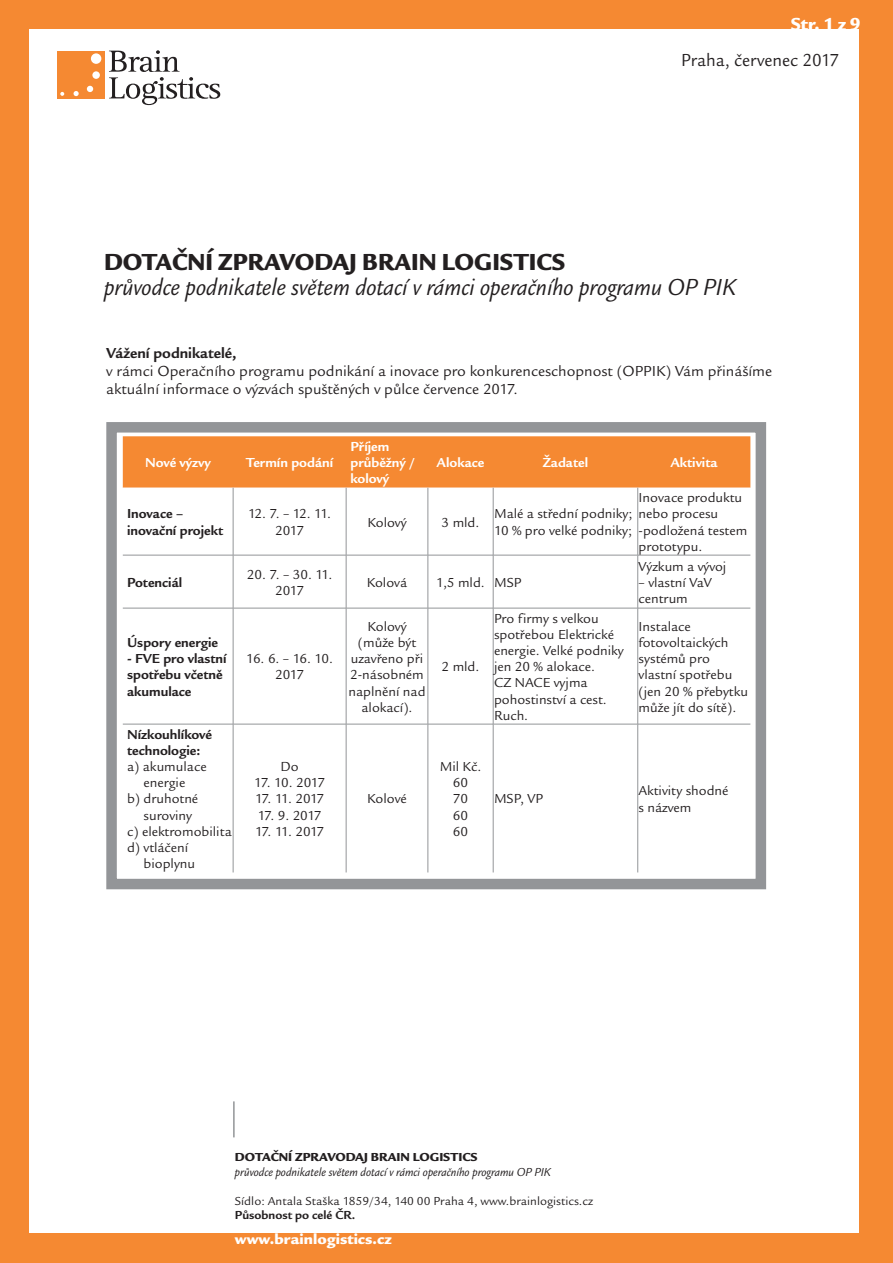
<style>
.page{position:relative;width:893px;height:1263px;background:#f58932}
.page>*{position:absolute;margin:0;border:0;box-sizing:border-box;transform-origin:0 0}
.t1{font:italic 24px "Legacy San Itc TCE";color:#231f20;scale:.95 1}
.t2{font:24px "Legacy San Itc TCE Ultr";color:#231f20;scale:.95 1}
.t3{font:18px "Legacy San Itc TCE";color:#231f20;scale:.95 1}
.t4{font:18px "Legacy San Itc TCE Ultr";color:#fff;scale:.95 1}
.t5{font:15px/18px "Legacy San Itc TCE";color:#231f20}
.t6{font:15px "Legacy San Itc TCE Ultr";color:#fff}
.t7{font:700 15px "Legacy San Itc TCE";color:#231f20}
.t8{font:13.5px/16.2px "Legacy San Itc TCE";color:#231f20}
.t9{font:700 13.5px/16.2px "Legacy San Itc TCE";color:#231f20}
.t10{font:700 13.5px/16.2px "Legacy San Itc TCE";color:#fff}
.t11{font:13.5px/16.2px "Legacy San Itc TCE";letter-spacing:-.08em;color:#231f20;text-align:center}
.t12{font:13.5px/16.2px "Legacy San Itc TCE";letter-spacing:-.02em;color:#231f20;text-align:center}
.t13{font:13.5px/16.2px "Legacy San Itc TCE";letter-spacing:-.055em;color:#231f20;text-align:center}
.t14{font:italic 12px "Legacy San Itc TCE";color:#231f20;scale:.95 1}
.t15{font:12px "Legacy San Itc TCE";color:#231f20}
.t16{font:12px "Legacy San Itc TCE Ultr";color:#231f20}
.t17{font:700 12px "Legacy San Itc TCE";color:#231f20}
</style>
<div class="page">
<div style="left:30px;top:30px;width:829px;height:1203px;background:#fff"></div>
<div style="left:106px;top:422px;width:660px;height:467px;border:10px solid #939598"></div>
<hr style="left:233px;top:1101px;width:2px;height:36px;background:#939598">
<svg style="left:123px;top:436px;width:627px;height:436px"></svg>
<hr style="left:123px;top:555px;width:110px;height:1px;background:#939598">
<hr style="left:233px;top:555px;width:113px;height:1px;background:#939598">
<hr style="left:346px;top:555px;width:82px;height:1px;background:#939598">
<hr style="left:428px;top:555px;width:65px;height:1px;background:#939598">
<hr style="left:638px;top:555px;width:112px;height:1px;background:#939598">
<hr style="left:123px;top:608px;width:110px;height:1px;background:#939598">
<hr style="left:233px;top:608px;width:113px;height:1px;background:#939598">
<hr style="left:346px;top:608px;width:82px;height:1px;background:#939598">
<hr style="left:428px;top:608px;width:65px;height:1px;background:#939598">
<hr style="left:638px;top:608px;width:112px;height:1px;background:#939598">
<hr style="left:123px;top:724px;width:110px;height:1px;background:#939598">
<hr style="left:233px;top:724px;width:113px;height:1px;background:#939598">
<hr style="left:346px;top:724px;width:82px;height:1px;background:#939598">
<hr style="left:428px;top:724px;width:65px;height:1px;background:#939598">
<hr style="left:638px;top:724px;width:112px;height:1px;background:#939598">
<hr style="left:493px;top:555px;width:145px;height:1px;background:#939598">
<hr style="left:493px;top:608px;width:145px;height:1px;background:#939598">
<hr style="left:493px;top:724px;width:145px;height:1px;background:#939598">
<hr style="left:233px;top:488px;width:1px;height:67px;background:#939598">
<hr style="left:346px;top:488px;width:1px;height:67px;background:#939598">
<hr style="left:428px;top:488px;width:1px;height:67px;background:#939598">
<hr style="left:493px;top:488px;width:1px;height:67px;background:#939598">
<hr style="left:637px;top:488px;width:1px;height:67px;background:#939598">
<hr style="left:233px;top:555px;width:1px;height:53px;background:#939598">
<hr style="left:346px;top:555px;width:1px;height:53px;background:#939598">
<hr style="left:428px;top:555px;width:1px;height:53px;background:#939598">
<hr style="left:493px;top:555px;width:1px;height:53px;background:#939598">
<hr style="left:637px;top:555px;width:1px;height:53px;background:#939598">
<hr style="left:233px;top:608px;width:1px;height:116px;background:#939598">
<hr style="left:346px;top:608px;width:1px;height:116px;background:#939598">
<hr style="left:428px;top:608px;width:1px;height:116px;background:#939598">
<hr style="left:493px;top:608px;width:1px;height:116px;background:#939598">
<hr style="left:637px;top:608px;width:1px;height:116px;background:#939598">
<hr style="left:233px;top:724px;width:1px;height:148px;background:#939598">
<hr style="left:346px;top:724px;width:1px;height:148px;background:#939598">
<hr style="left:428px;top:724px;width:1px;height:148px;background:#939598">
<hr style="left:493px;top:724px;width:1px;height:148px;background:#939598">
<hr style="left:637px;top:724px;width:1px;height:148px;background:#939598">
<svg style="left:109px;top:50px;width:111px;height:55px"></svg>
<div style="left:57px;top:51px;width:48px;height:47px;background:#f58932"></div>
<div style="left:91px;top:53px;width:10px;height:11px;background:#fff;border-radius:50%"></div>
<svg style="left:60px;top:92px;width:4px;height:4px"></svg>
<svg style="left:74px;top:91px;width:5px;height:5px"></svg>
<svg style="left:87px;top:86px;width:6px;height:6px"></svg>
<div style="left:92px;top:71px;width:8px;height:8px;background:#fff;border-radius:50%"></div>
<h2 class="t4" style="left:791px;top:12px;width:75px">Str. 1 z 9</h2>
<h2 class="t3" style="left:681px;top:49px;width:168px">Praha, červenec 2017</h2>
<h1 class="t2" style="left:104px;top:247px;width:487px">DOTAČNÍ ZPRAVODAJ BRAIN LOGISTICS</h1>
<h1 class="t1" style="left:104px;top:273px;width:667px">průvodce podnikatele světem dotací v rámci operačního programu OP PIK</h1>
<p class="t7" style="left:106px;top:344px;width:132px">Vážení podnikatelé,</p>
<p class="t5" style="left:106px;top:362px;width:667px">v rámci Operačního programu podnikání a inovace pro konkurenceschopnost (OPPIK) Vám přinášíme aktuální informace o výzvách spuštěných v půlce července 2017.</p>
<p class="t10" style="left:145px;top:455px;width:67px">Nové výzvy</p>
<p class="t10" style="left:246px;top:455px;width:89px">Termín podání</p>
<p class="t10" style="left:350px;top:438px;width:67px">Příjem průběžný / kolový</p>
<p class="t10" style="left:437px;top:455px;width:49px">Alokace</p>
<p class="t10" style="left:543px;top:455px;width:47px">Žadatel</p>
<p class="t10" style="left:670px;top:455px;width:49px">Aktivita</p>
<p class="t8" style="left:639px;top:490px;width:110px">Inovace produktu nebo procesu -podložená testem prototypu.</p>
<p class="t9" style="left:127px;top:506px;width:98px">Inovace – inovační projekt</p>
<p class="t11" style="left:248px;top:506px;width:85px">12. 7. – 12. 11.<br>2017</p>
<p class="t8" style="left:368px;top:514px;width:40px">Kolový</p>
<p class="t8" style="left:442px;top:514px;width:39px">3 mld.</p>
<p class="t8" style="left:494px;top:506px;width:140px">Malé a střední podniky;<br>10 % pro velké podniky;</p>
<p class="t9" style="left:127px;top:574px;width:57px">Potenciál</p>
<p class="t12" style="left:247px;top:566px;width:87px">20. 7. – 30. 11.<br>2017</p>
<p class="t8" style="left:367px;top:574px;width:42px">Kolová</p>
<p class="t8" style="left:436px;top:574px;width:87px">1,5 mld. MSP</p>
<p class="t8" style="left:639px;top:558px;width:89px">Výzkum a vývoj</p>
<p class="t8" style="left:639px;top:574px;width:75px">– vlastní VaV centrum</p>
<p class="t9" style="left:127px;top:634px;width:93px">Úspory energie</p>
<p class="t9" style="left:127px;top:651px;width:101px">- FVE pro vlastní spotřebu včetně akumulace</p>
<p class="t13" style="left:246px;top:651px;width:88px">16. 6. – 16. 10.<br>2017</p>
<p class="t9" style="left:127px;top:726px;width:86px">Nízkouhlíkové technologie:</p>
<p class="t8" style="left:127px;top:759px;width:81px">a) akumulace</p>
<p class="t8" style="left:144px;top:775px;width:43px">energie</p>
<p class="t8" style="left:127px;top:791px;width:73px">b) druhotné</p>
<p class="t8" style="left:144px;top:807px;width:50px">suroviny</p>
<p class="t8" style="left:127px;top:823px;width:106px">c) elektromobilita</p>
<p class="t8" style="left:127px;top:840px;width:63px">d) vtláčení</p>
<p class="t8" style="left:144px;top:856px;width:53px">bioplynu</p>
<p class="t8" style="left:281px;top:759px;width:20px">Do</p>
<p class="t8" style="left:254px;top:775px;width:72px">17. 10. 2017</p>
<p class="t8" style="left:255px;top:791px;width:71px">17. 11. 2017</p>
<p class="t8" style="left:258px;top:807px;width:65px">17. 9. 2017</p>
<p class="t8" style="left:255px;top:823px;width:71px">17. 11. 2017</p>
<p class="t8" style="left:348px;top:618px;width:79px;text-align:center">Kolový (může být uzavřeno při<br>2-násobném naplnění nad alokací).</p>
<p class="t8" style="left:367px;top:791px;width:41px">Kolové</p>
<p class="t8" style="left:442px;top:659px;width:39px">2 mld.</p>
<p class="t8" style="left:494px;top:610px;width:131px">Pro firmy s velkou spotřebou Elektrické energie. Velké podniky jen 20 % alokace.<br>CZ NACE vyjma pohostinství a cest.<br>Ruch.</p>
<p class="t8" style="left:639px;top:618px;width:111px">Instalace fotovoltaických systémů pro vlastní spotřebu (jen 20 % přebytku může jít do sítě).</p>
<p class="t8" style="left:440px;top:759px;width:43px;text-align:center">Mil Kč.<br>60<br>70<br>60<br>60</p>
<p class="t8" style="left:494px;top:791px;width:51px">MSP, VP</p>
<p class="t8" style="left:639px;top:783px;width:91px">Aktivity shodné s názvem</p>
<p class="t16" style="left:235px;top:1150px;width:244px">DOTAČNÍ ZPRAVODAJ BRAIN LOGISTICS</p>
<p class="t14" style="left:235px;top:1165px;width:334px">průvodce podnikatele světem dotací v rámci operačního programu OP PIK</p>
<p class="t15" style="left:235px;top:1193px;width:359px">Sídlo: Antala Staška 1859/34, 140 00 Praha 4, www.brainlogistics.cz</p>
<p class="t17" style="left:235px;top:1207px;width:122px">Působnost po celé ČR.</p>
<p class="t6" style="left:235px;top:1230px;width:159px">www.brainlogistics.cz</p>
</div>
